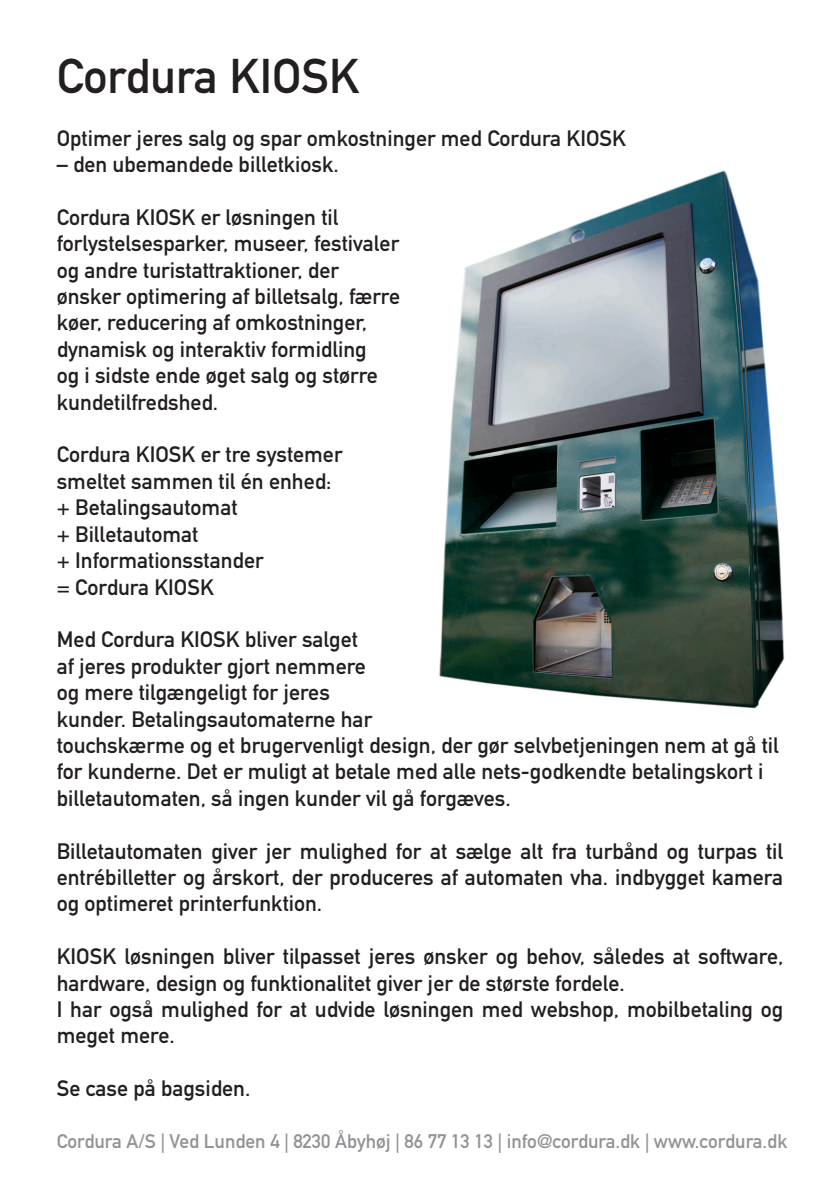
<style>
.page{position:relative;width:840px;height:1191px;background:#fff}
.page>*{position:absolute;margin:0;border:0;box-sizing:border-box;transform-origin:0 0}
.t1{font:48px "DIN Mittelschrift";color:#231f20}
.t2{font:22px/26.4px "DIN Mittelschrift";color:#231f20}
.t3{font:19.4px "DIN Mittelschrift";color:#919396}
</style>
<div class="page">
<img style="left:439px;top:170px;width:346px;height:539px">
<p class="t1" style="left:57px;top:48px;width:304px">Cordura KIOSK</p>
<p class="t2" style="left:57px;top:125px;width:570px">Optimer jeres salg og spar omkostninger med Cordura KIOSK</p>
<p class="t2" style="left:57px;top:151px;width:283px">– den ubemandede billetkiosk.</p>
<p class="t2" style="left:57px;top:204px;width:345px">Cordura KIOSK er løsningen til forlystelsesparker, museer, festivaler og andre turistattraktioner, der ønsker optimering af billetsalg, færre køer, reducering af omkostninger, dynamisk og interaktiv formidling<br>og i sidste ende øget salg og større kundetilfredshed.</p>
<p class="t2" style="left:57px;top:442px;width:287px">Cordura KIOSK er tre systemer smeltet sammen til én enhed:</p>
<p class="t2" style="left:57px;top:494px;width:182px">+ Betalingsautomat</p>
<p class="t2" style="left:57px;top:521px;width:143px">+ Billetautomat</p>
<p class="t2" style="left:57px;top:547px;width:208px">+ Informationsstander</p>
<p class="t2" style="left:57px;top:574px;width:158px">= Cordura KIOSK</p>
<p class="t2" style="left:57px;top:626px;width:723px">Med Cordura KIOSK bliver salget<br>af jeres produkter gjort nemmere<br>og mere tilgængeligt for jeres<br>kunder. Betalingsautomaterne har<br>touchskærme og et brugervenligt design, der gør selvbetjeningen nem at gå til for kunderne. Det er muligt at betale med alle nets-godkendte betalingskort i billetautomaten, så ingen kunder vil gå forgæves.</p>
<p class="t2" style="left:57px;top:838px;width:727px;text-align:justify">Billetautomaten giver jer mulighed for at sælge alt fra turbånd og turpas til entrébilletter og årskort, der produceres af automaten vha. indbygget kamera og optimeret printerfunktion.</p>
<p class="t2" style="left:57px;top:943px;width:727px">KIOSK løsningen bliver tilpasset jeres ønsker og behov, således at software, hardware, design og funktionalitet giver jer de største fordele.</p>
<p class="t2" style="left:57px;top:996px;width:727px">I har også mulighed for at udvide løsningen med webshop, mobilbetaling og meget mere.</p>
<p class="t2" style="left:57px;top:1075px;width:195px">Se case på bagsiden.</p>
<p class="t3" style="left:57px;top:1129px;width:731px">Cordura A/S | Ved Lunden 4 | 8230 Åbyhøj | 86 77 13 13 | info@cordura.dk | www.cordura.dk</p>
</div>
